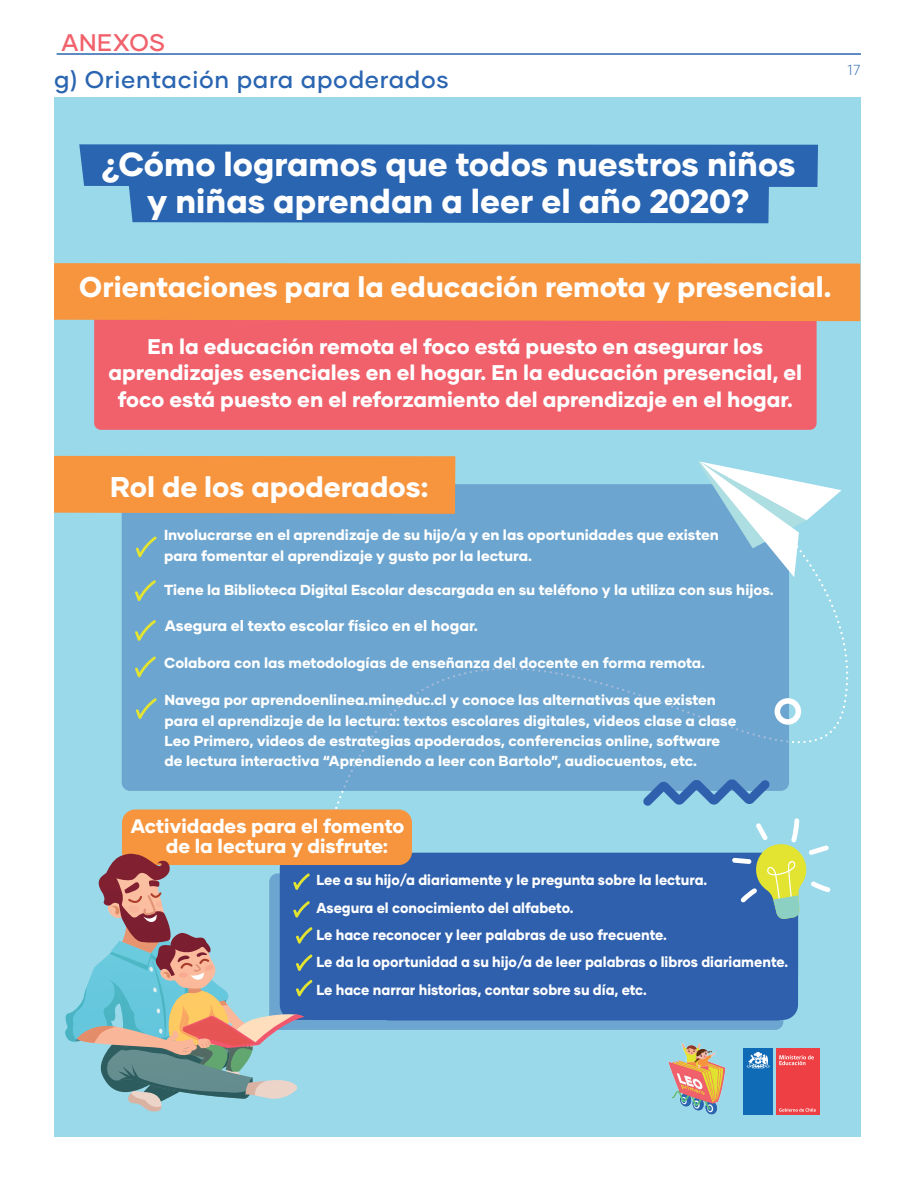
<style>
.page{position:relative;width:915px;height:1191px;background:#fff}
.page>*{position:absolute;margin:0;border:0;box-sizing:border-box;transform-origin:0 0}
.t1{font:800 33.3px/36.8px "Gilmer";color:#fff;text-align:center}
.t2{font:800 28.5px "Gilmer";color:#fff}
.t3{font:500 24px "Gilmer";letter-spacing:.03em;color:#2a65b1}
.t4{font:500 24px "Gilmer";letter-spacing:.03em;color:#f0616b}
.t5{font:800 21.3px/26.2px "Gilmer";color:#fff;text-align:center}
.t6{font:800 19.5px/19.5px "Gilmer";color:#fff}
.t7{font:800 15.15px "Gilmer";color:#fff}
.t8{font:300 15px "Whitney";color:#2b64b0}
.t9{font:800 14.55px/20.1px "Gilmer";color:#fff}
.t10{font:800 14.55px/27.3px "Gilmer";color:#fff;scale:.95 1}
</style>
<div class="page">
<hr style="left:57px;top:53px;width:803px;height:2px;background:#2b64b0">
<div style="left:54px;top:98px;width:805px;height:1039px;background:#9ad9e9"></div>
<svg style="left:79px;top:144px;width:738px;height:79px;background:#326db5"></svg>
<img style="left:668px;top:1043px;width:58px;height:72px">
<div style="left:94px;top:302px;width:722px;height:128px;background:#f0616c;border-radius:7px"></div>
<div style="left:54px;top:263px;width:805px;height:58px;background:#f7953e"></div>
<div style="left:123px;top:486px;width:664px;height:303px;background:#6ca5cf;border-radius:7px"></div>
<div style="left:122px;top:484px;width:666px;height:307px;border:3px solid #2f60ad;border-radius:7px"></div>
<div style="left:54px;top:456px;width:401px;height:58px;background:#f7953e"></div>
<svg style="left:774px;top:698px;width:26px;height:26px"></svg>
<svg style="left:642px;top:779px;width:127px;height:26px"></svg>
<svg style="left:135px;top:536px;width:22px;height:22px"></svg>
<svg style="left:135px;top:580px;width:21px;height:21px"></svg>
<svg style="left:135px;top:620px;width:21px;height:21px"></svg>
<svg style="left:135px;top:656px;width:21px;height:22px"></svg>
<svg style="left:135px;top:698px;width:22px;height:21px"></svg>
<div style="left:271px;top:875px;width:510px;height:153px;background:linear-gradient(to right,#6ca5cf,#6ca5cf);border-radius:7px"></div>
<div style="left:269px;top:873px;width:514px;height:157px;border:3px solid #2f60ad;border-radius:7px"></div>
<div style="left:280px;top:852px;width:517px;height:168px;background:#2f60ad;border-radius:15px"></div>
<div style="left:122px;top:809px;width:290px;height:56px;background:#f7953e;border-radius:13px"></div>
<svg style="left:122px;top:853px;width:191px;height:259px"></svg>
<svg style="left:65px;top:854px;width:187px;height:257px"></svg>
<svg style="left:697px;top:461px;width:144px;height:116px"></svg>
<svg style="left:731px;top:818px;width:99px;height:101px"></svg>
<div style="left:743px;top:1048px;width:29px;height:66px;background:#0f6bb5"></div>
<div style="left:775px;top:1048px;width:43px;height:66px;background:#ee4044"></div>
<svg style="left:779px;top:1108px;width:36px;height:3px"></svg>
<svg style="left:746px;top:1051px;width:23px;height:17px"></svg>
<svg style="left:779px;top:1055px;width:34px;height:10px"></svg>
<h3 class="t4" style="left:61px;top:27px;width:105px">ANEXOS</h3>
<h3 class="t3" style="left:54px;top:65px;width:396px">g) Orientación para apoderados</h3>
<p class="t8" style="left:847px;top:61px;width:15px">17</p>
<h1 class="t1" style="left:101px;top:146px;width:695px">¿Cómo logramos que todos nuestros niños y niñas aprendan a leer el año 2020?</h1>
<h2 class="t2" style="left:79px;top:269px;width:753px">Orientaciones para la educación remota y presencial.</h2>
<h3 class="t5" style="left:108px;top:333px;width:695px">En la educación remota el foco está puesto en asegurar los aprendizajes esenciales en el hogar. En la educación presencial, el foco está puesto en el reforzamiento del aprendizaje en el hogar.</h3>
<h2 class="t2" style="left:110px;top:469px;width:319px">Rol de los apoderados:</h2>
<p class="t9" style="left:164px;top:525px;width:556px">Involucrarse en el aprendizaje de su hijo/a y en las oportunidades que existen para fomentar el aprendizaje y gusto por la lectura.</p>
<p class="t9" style="left:164px;top:580px;width:610px">Tiene la Biblioteca Digital Escolar descargada en su teléfono y la utiliza con sus hijos.</p>
<p class="t7" style="left:165px;top:616px;width:314px">Asegura el texto escolar físico en el hogar.</p>
<p class="t9" style="left:164px;top:653px;width:542px">Colabora con las metodologías de enseñanza del docente en forma remota.</p>
<p class="t9" style="left:164px;top:690px;width:573px">Navega por aprendoenlinea.mineduc.cl y conoce las alternativas que existen para el aprendizaje de la lectura: textos escolares digitales, videos clase a clase Leo Primero, videos de estrategias apoderados, conferencias online, software de lectura interactiva “Aprendiendo a leer con Bartolo”, audiocuentos, etc.</p>
<h3 class="t6" style="left:166px;top:816px;width:240px;text-indent:-35px">Actividades para el fomento de la lectura y disfrute:</h3>
<p class="t10" style="left:316px;top:866px;width:498px">Lee a su hijo/a diariamente y le pregunta sobre la lectura.<br>Asegura el conocimiento del alfabeto.<br>Le hace reconocer y leer palabras de uso frecuente.<br>Le da la oportunidad a su hijo/a de leer palabras o libros diariamente.<br>Le hace narrar historias, contar sobre su día, etc.</p>
</div>
